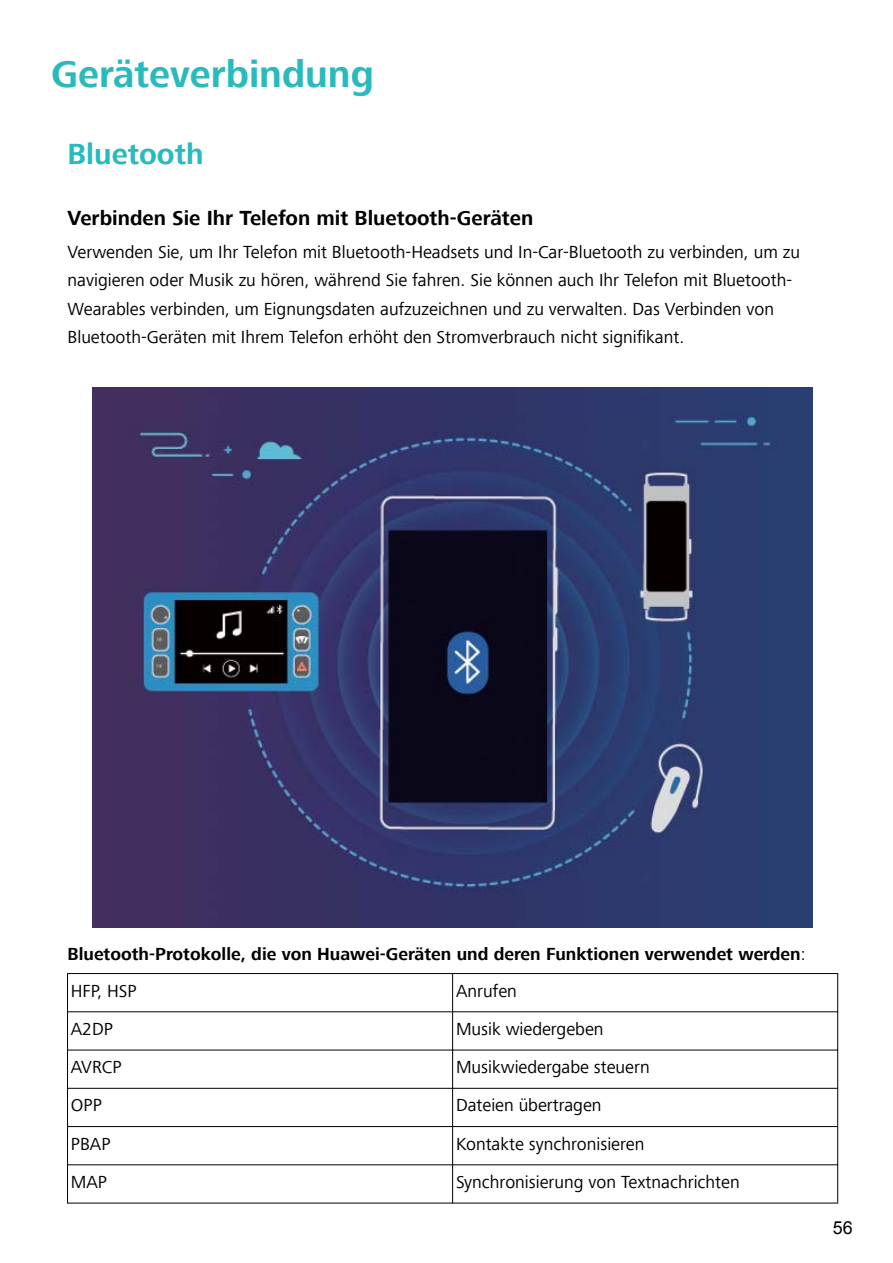
<style>
.page{position:relative;width:893px;height:1263px;background:#fff}
.page>*{position:absolute;margin:0;border:0;box-sizing:border-box;transform-origin:0 0}
.t1{font:700 39px "Frutiger Next Com";color:#28babd}
.t2{font:700 30px "Frutiger Next Com";color:#28babd}
.t3{font:700 21px "Frutiger Next Com";color:#000}
.t4{font:18px/28.5px "Frutiger Next Com";color:#000}
.t5{font:700 18px/36.3px "Frutiger Next Com";color:#000}
.t6{font:18px "Arial";color:#000}
.s1{font-weight:400}
</style>
<div class="page">
<img style="left:93px;top:387px;width:720px;height:540px">
<hr style="left:67px;top:973px;width:386px;height:1px;background:#000">
<hr style="left:452px;top:973px;width:1px;height:39px;background:#000">
<hr style="left:67px;top:1011px;width:386px;height:1px;background:#000">
<hr style="left:67px;top:973px;width:1px;height:39px;background:#000">
<hr style="left:452px;top:973px;width:386px;height:1px;background:#000">
<hr style="left:837px;top:973px;width:1px;height:39px;background:#000">
<hr style="left:452px;top:1011px;width:386px;height:1px;background:#000">
<hr style="left:452px;top:1011px;width:1px;height:39px;background:#000">
<hr style="left:67px;top:1050px;width:386px;height:1px;background:#000">
<hr style="left:67px;top:1012px;width:1px;height:38px;background:#000">
<hr style="left:837px;top:1012px;width:1px;height:38px;background:#000">
<hr style="left:452px;top:1050px;width:386px;height:1px;background:#000">
<hr style="left:452px;top:1049px;width:1px;height:40px;background:#000">
<hr style="left:67px;top:1088px;width:386px;height:1px;background:#000">
<hr style="left:67px;top:1050px;width:1px;height:38px;background:#000">
<hr style="left:837px;top:1050px;width:1px;height:38px;background:#000">
<hr style="left:452px;top:1088px;width:386px;height:1px;background:#000">
<hr style="left:452px;top:1088px;width:1px;height:39px;background:#000">
<hr style="left:67px;top:1126px;width:386px;height:1px;background:#000">
<hr style="left:67px;top:1088px;width:1px;height:39px;background:#000">
<hr style="left:837px;top:1088px;width:1px;height:39px;background:#000">
<hr style="left:452px;top:1126px;width:386px;height:1px;background:#000">
<hr style="left:452px;top:1126px;width:1px;height:39px;background:#000">
<hr style="left:67px;top:1164px;width:386px;height:1px;background:#000">
<hr style="left:67px;top:1126px;width:1px;height:39px;background:#000">
<hr style="left:837px;top:1126px;width:1px;height:39px;background:#000">
<hr style="left:452px;top:1164px;width:386px;height:1px;background:#000">
<hr style="left:452px;top:1164px;width:1px;height:39px;background:#000">
<hr style="left:67px;top:1203px;width:386px;height:1px;background:#000">
<hr style="left:67px;top:1165px;width:1px;height:38px;background:#000">
<hr style="left:837px;top:1165px;width:1px;height:38px;background:#000">
<hr style="left:452px;top:1203px;width:386px;height:1px;background:#000">
<h1 class="t1" style="left:51px;top:51px;width:324px">Geräteverbindung</h1>
<h2 class="t2" style="left:68px;top:137px;width:138px">Bluetooth</h2>
<p class="t3" style="left:68px;top:206px;width:467px">Verbinden Sie Ihr Telefon mit Bluetooth-Geräten</p>
<p class="t4" style="left:68px;top:237px;width:734px">Verwenden Sie, um Ihr Telefon mit Bluetooth-Headsets und In-Car-Bluetooth zu verbinden, um zu navigieren oder Musik zu hören, während Sie fahren. Sie können auch Ihr Telefon mit Bluetooth-Wearables verbinden, um Eignungsdaten aufzuzeichnen und zu verwalten. Das Verbinden von Bluetooth-Geräten mit Ihrem Telefon erhöht den Stromverbrauch nicht signifikant.</p>
<p class="t5" style="left:68px;top:936px;width:739px">Bluetooth-Protokolle, die von Huawei-Geräten und deren Funktionen verwendet werden<span class="s1">:<br>HFP, HSP</span></p>
<p class="t4" style="left:456px;top:976px;width:62px">Anrufen</p>
<p class="t4" style="left:71px;top:1015px;width:44px">A2DP</p>
<p class="t4" style="left:456px;top:1015px;width:149px">Musik wiedergeben</p>
<p class="t4" style="left:71px;top:1053px;width:52px">AVRCP</p>
<p class="t4" style="left:456px;top:1053px;width:195px">Musikwiedergabe steuern</p>
<p class="t4" style="left:71px;top:1091px;width:32px">OPP</p>
<p class="t4" style="left:456px;top:1091px;width:147px">Dateien übertragen</p>
<p class="t4" style="left:71px;top:1129px;width:41px">PBAP</p>
<p class="t4" style="left:456px;top:1129px;width:190px">Kontakte synchronisieren</p>
<p class="t4" style="left:71px;top:1168px;width:38px">MAP</p>
<p class="t4" style="left:456px;top:1168px;width:285px">Synchronisierung von Textnachrichten</p>
<p class="t6" style="left:833px;top:1218px;width:22px">56</p>
</div>
